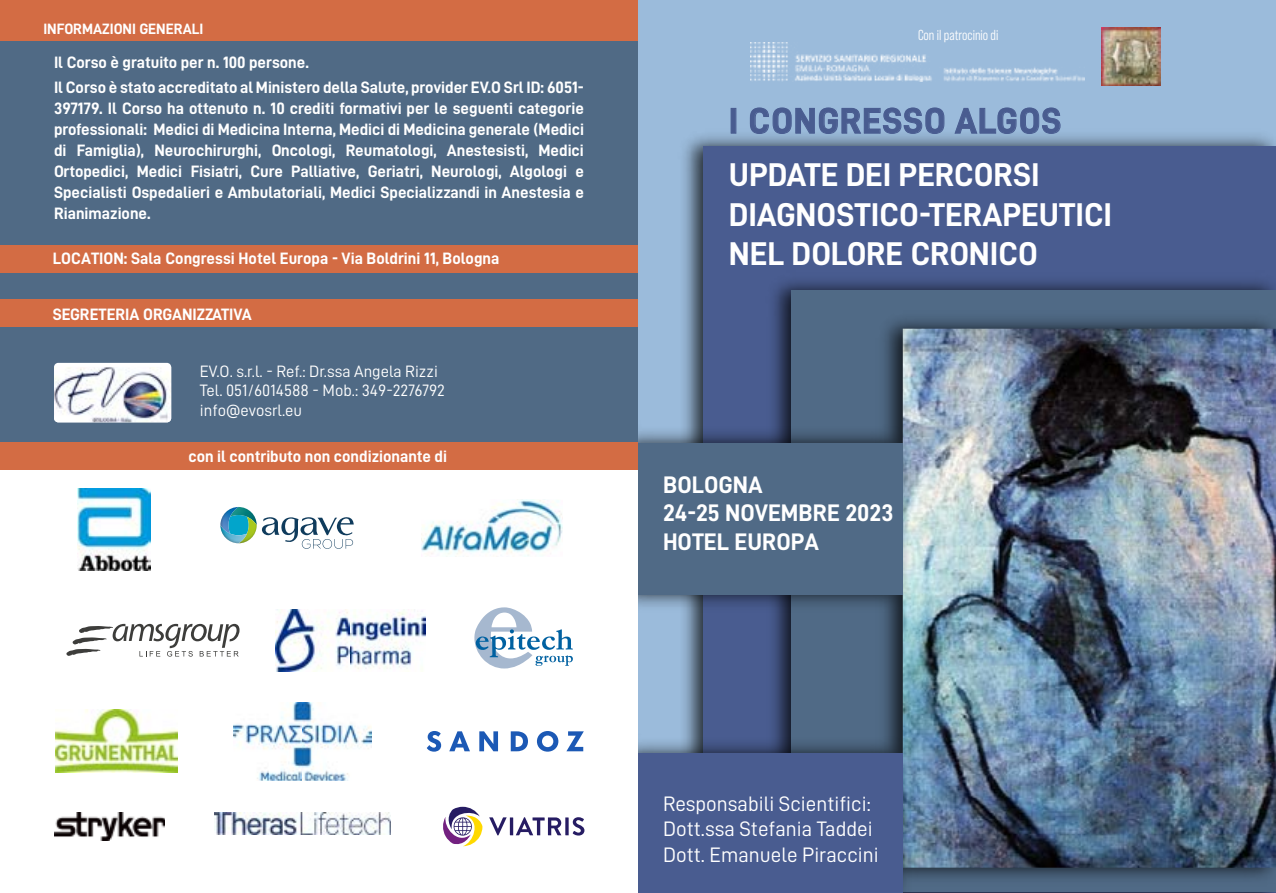
<style>
.page{position:relative;width:1276px;height:893px;background:#fff}
.page>*{position:absolute;margin:0;border:0;box-sizing:border-box;transform-origin:0 0}
.t1{font:36px "D DIN Bold";letter-spacing:.03em;color:#495c90}
.t2{font:33px/39.6px "D DIN Bold";color:#fff}
.t3{font:24px/28.8px "D DIN Bold";color:#fff}
.t4{font:21px/25.2px "D DIN";color:#fff}
.t5{font:16.5px/21px "D DIN Bold";color:#fff}
.t6{font:16.5px/19.8px "D DIN";color:#fff}
.t7{font:15px "D DIN Bold";color:#fff}
.t8{font:14.55px "Bebas Neue Pro Middle";color:#fff}
</style>
<div class="page">
<div style="left:638px;top:0;width:638px;height:893px;background:#9bbbdb"></div>
<img style="left:684px;top:124px;width:592px;height:204px">
<div style="left:703px;top:146px;width:573px;height:747px;background:#495c90"></div>
<img style="left:773px;top:281px;width:503px;height:612px">
<div style="left:791px;top:291px;width:485px;height:601px;background:#506a86"></div>
<svg style="left:684px;top:333px;width:19px;height:398px;background:#677d92"></svg>
<div style="left:731px;top:108px;width:5px;height:26px;border:1px solid #495c90"></div>
<svg style="left:749px;top:107px;width:195px;height:27px"></svg>
<svg style="left:954px;top:107px;width:106px;height:27px"></svg>
<img style="left:884px;top:319px;width:392px;height:560px">
<img style="left:903px;top:329px;width:373px;height:539px">
<img style="left:638px;top:731px;width:279px;height:162px">
<div style="left:638px;top:753px;width:265px;height:140px;background:#495c90"></div>
<img style="left:638px;top:420px;width:279px;height:197px">
<div style="left:638px;top:443px;width:265px;height:151px;background:#506a86"></div>
<img style="left:751px;top:42px;width:333px;height:39px">
<img style="left:1101px;top:28px;width:59px;height:58px">
<div style="left:0;top:0;width:638px;height:455px;background:#506a85"></div>
<div style="left:0;top:245px;width:638px;height:27px;background:#d36c44"></div>
<div style="left:0;top:300px;width:638px;height:27px;background:#d36c44"></div>
<div style="left:0;top:442px;width:638px;height:27px;background:#d36c44"></div>
<div style="left:54px;top:363px;width:117px;height:59px;background:#fff;border-radius:4px"></div>
<img style="left:54px;top:367px;width:117px;height:55px">
<img style="left:421px;top:499px;width:141px;height:58px">
<svg style="left:236px;top:517px;width:118px;height:32px"></svg>
<img style="left:238px;top:507px;width:17px;height:10px">
<img style="left:238px;top:517px;width:19px;height:26px">
<img style="left:222px;top:525px;width:25px;height:18px">
<img style="left:220px;top:507px;width:18px;height:27px">
<img style="left:77px;top:489px;width:74px;height:82px">
<svg style="left:66px;top:624px;width:173px;height:33px"></svg>
<img style="left:275px;top:610px;width:150px;height:62px">
<svg style="left:474px;top:607px;width:99px;height:61px"></svg>
<svg style="left:427px;top:731px;width:157px;height:21px"></svg>
<svg style="left:55px;top:772px;width:123px;height:1px"></svg>
<img style="left:55px;top:709px;width:123px;height:63px">
<img style="left:233px;top:702px;width:138px;height:78px">
<img style="left:214px;top:813px;width:176px;height:22px">
<svg style="left:489px;top:817px;width:95px;height:18px"></svg>
<svg style="left:443px;top:807px;width:39px;height:39px"></svg>
<img style="left:54px;top:812px;width:110px;height:28px">
<div style="left:0;top:0;width:638px;height:40px;background:#d36c44"></div>
<p class="t7" style="left:43px;top:20px;width:162px">INFORMAZIONI GENERALI</p>
<p class="t5" style="left:54px;top:49px;width:531px;line-height:25.2px">Il Corso è gratuito per n. 100 persone.<br>Il Corso è stato accreditato al Ministero della Salute, provider EV.O Srl ID: 6051-</p>
<p class="t5" style="left:54px;top:97px;width:531px;text-align:justify">397179. Il Corso ha ottenuto n. 10 crediti formativi per le seguenti categorie professionali: Medici di Medicina Interna, Medici di Medicina generale (Medici di Famiglia), Neurochirurghi, Oncologi, Reumatologi, Anestesisti, Medici Ortopedici, Medici Fisiatri, Cure Palliative, Geriatri, Neurologi, Algologi e Specialisti Ospedalieri e Ambulatoriali, Medici Specializzandi in Anestesia e Rianimazione.</p>
<p class="t5" style="left:53px;top:247px;width:448px">LOCATION: Sala Congressi Hotel Europa - Via Boldrini 11, Bologna</p>
<p class="t5" style="left:53px;top:303px;width:201px">SEGRETERIA ORGANIZZATIVA</p>
<p class="t6" style="left:200px;top:361px;width:247px">EV.O. s.r.l. - Ref.: Dr.ssa Angela Rizzi<br>Tel. 051/6014588 - Mob.: 349-2276792 info@evosrl.eu</p>
<p class="t5" style="left:188px;top:446px;width:260px">con il contributo non condizionante di</p>
<p class="t8" style="left:918px;top:27px;width:82px">Con il patrocinio di</p>
<h1 class="t1" style="left:729px;top:101px;width:334px">I CONGRESSO ALGOS</h1>
<h2 class="t2" style="left:729px;top:154px;width:385px">UPDATE DEI PERCORSI<br>DIAGNOSTICO-TERAPEUTICI<br>NEL DOLORE CRONICO</h2>
<h3 class="t3" style="left:663px;top:469px;width:232px">BOLOGNA<br>24-25 NOVEMBRE 2023<br>HOTEL EUROPA</h3>
<p class="t4" style="left:663px;top:791px;width:217px">Responsabili Scientifici:<br>Dott.ssa Stefania Taddei<br>Dott. Emanuele Piraccini</p>
</div>
